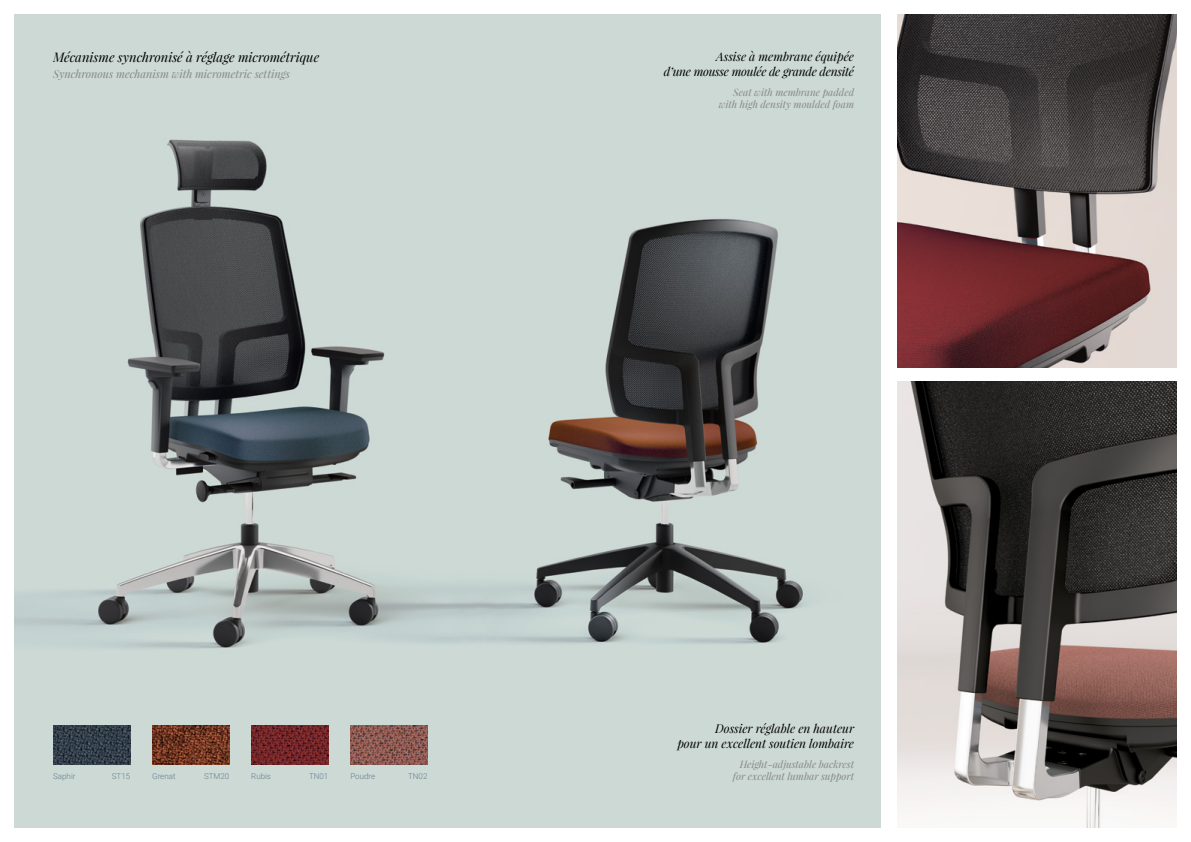
<style>
.page{position:relative;width:1191px;height:842px;background:#fff}
.page>*{position:absolute;margin:0;border:0;box-sizing:border-box;transform-origin:0 0}
.t1{font:italic 13px "Playfair Display";color:#000}
.t2{font:italic 12px/14.4px "Playfair Display";letter-spacing:-.02em;color:#000;text-align:right}
.t3{font:italic 12px/14.4px "Playfair Display";color:#000;text-align:right}
.t4{font:italic 11px "Playfair Display";color:#878787}
.t5{font:italic 10px/12px "Playfair Display";color:#878787;text-align:right}
.t6{font:300 8px "Roboto";color:#637f8c}
</style>
<div class="page">
<img style="left:14px;top:14px;width:867px;height:814px">
<img style="left:897px;top:14px;width:279px;height:353px">
<img style="left:897px;top:382px;width:279px;height:446px">
<img style="left:152px;top:726px;width:77px;height:39px">
<img style="left:53px;top:726px;width:77px;height:39px">
<img style="left:350px;top:726px;width:77px;height:39px">
<img style="left:251px;top:726px;width:77px;height:39px">
<h1 class="t1" style="left:53px;top:49px;width:268px">Mécanisme synchronisé à réglage micrométrique</h1>
<p class="t4" style="left:53px;top:67px;width:238px">Synchronous mechanism with micrometric settings</p>
<p class="t2" style="left:664px;top:49px;width:192px">Assise à membrane équipée<br>d’une mousse moulée de grande densité</p>
<p class="t5" style="left:718px;top:86px;width:137px">Seat with membrane padded with high density moulded foam</p>
<p class="t6" style="left:53px;top:770px;width:24px">Saphir</p>
<p class="t6" style="left:112px;top:770px;width:20px">ST15</p>
<p class="t6" style="left:152px;top:770px;width:25px">Grenat</p>
<p class="t6" style="left:204px;top:770px;width:27px">STM20</p>
<p class="t6" style="left:251px;top:770px;width:21px">Rubis</p>
<p class="t6" style="left:309px;top:770px;width:21px">TN01</p>
<p class="t6" style="left:350px;top:770px;width:26px">Poudre</p>
<p class="t6" style="left:408px;top:770px;width:21px">TN02</p>
<p class="t3" style="left:677px;top:721px;width:178px">Dossier réglable en hauteur<br>pour un excellent soutien lombaire</p>
<p class="t5" style="left:733px;top:758px;width:123px">Height-adjustable backrest for excellent lumbar support</p>
</div>
